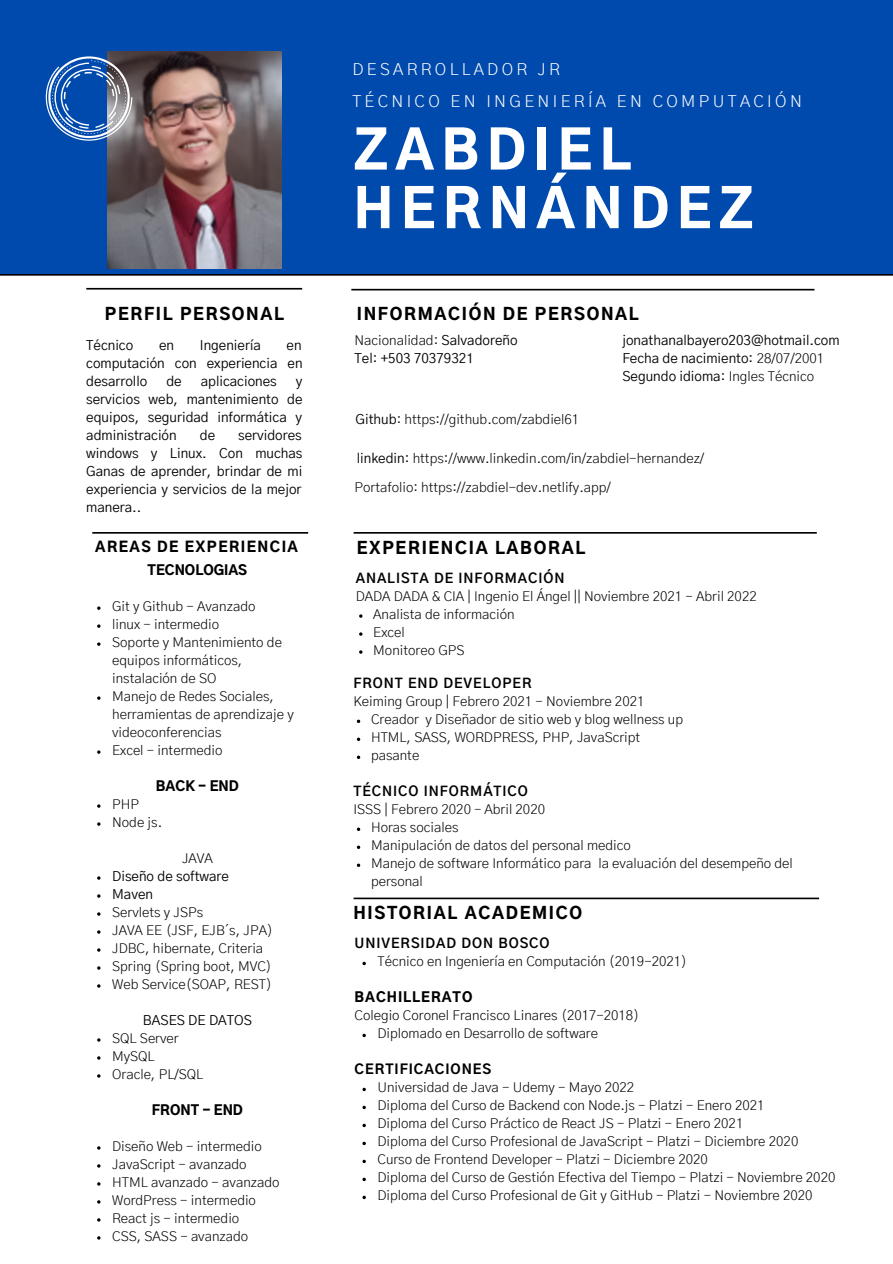
<style>
.page{position:relative;width:893px;height:1264px;background:#fff}
.page>*{position:absolute;margin:0;border:0;box-sizing:border-box;transform-origin:0 0}
.t1{font:900 52.8px/58.7px "Gothic A1";letter-spacing:.14em;color:#fff}
.t2{font:900 16.5px "Gothic A1";letter-spacing:.1em;color:#000}
.t3{font:300 16.5px/31.5px "Gothic A1";letter-spacing:.205em;color:#fff}
.t4{font:900 14.25px "Gothic A1";letter-spacing:.1em;color:#000}
.t5{font:300 13.5px/18px "Gothic A1";color:#000}
.t6{font:13.5px/18px "Gothic A1";color:#000}
.t7{font:700 13.5px "Gothic A1";letter-spacing:.07em;color:#000}
.t8{font:900 13.5px "Gothic A1";color:#000}
.t9{font:800 13.5px "Gothic A1";letter-spacing:.07em;color:#000}
.t10{font:900 13.5px "Gothic A1";letter-spacing:.07em;color:#000}
.s1{font-weight:300}
.s2{font-weight:400}
</style>
<div class="page">
<div style="left:0;top:0;width:892px;height:274px;background:#004aad"></div>
<svg style="left:353px;top:532px;width:463px;height:1px"></svg>
<svg style="left:0;top:274px;width:892px;height:2px;background:#2c2c2c"></svg>
<img style="left:107px;top:51px;width:175px;height:217px">
<svg style="left:86px;top:288px;width:216px;height:1px"></svg>
<svg style="left:92px;top:532px;width:216px;height:1px"></svg>
<svg style="left:353px;top:897px;width:466px;height:2px"></svg>
<svg style="left:46px;top:56px;width:86px;height:85px"></svg>
<svg style="left:357px;top:719px;width:3px;height:4px"></svg>
<svg style="left:357px;top:737px;width:3px;height:4px"></svg>
<svg style="left:357px;top:755px;width:3px;height:4px"></svg>
<svg style="left:357px;top:827px;width:3px;height:4px"></svg>
<svg style="left:357px;top:845px;width:3px;height:4px"></svg>
<svg style="left:357px;top:863px;width:3px;height:4px"></svg>
<svg style="left:362px;top:961px;width:4px;height:4px"></svg>
<svg style="left:362px;top:1033px;width:4px;height:4px"></svg>
<svg style="left:362px;top:1087px;width:4px;height:4px"></svg>
<svg style="left:362px;top:1105px;width:4px;height:4px"></svg>
<svg style="left:362px;top:1123px;width:4px;height:4px"></svg>
<svg style="left:362px;top:1141px;width:4px;height:4px"></svg>
<svg style="left:362px;top:1159px;width:4px;height:4px"></svg>
<svg style="left:362px;top:1177px;width:4px;height:4px"></svg>
<svg style="left:362px;top:1195px;width:4px;height:4px"></svg>
<svg style="left:97px;top:606px;width:3px;height:4px"></svg>
<svg style="left:97px;top:624px;width:3px;height:4px"></svg>
<svg style="left:97px;top:642px;width:3px;height:4px"></svg>
<svg style="left:351px;top:289px;width:463px;height:1px"></svg>
<p class="t3" style="left:352px;top:54px;width:451px">DESARROLLADOR JR<br>TÉCNICO EN INGENIERÍA EN COMPUTACIÓN</p>
<h1 class="t1" style="left:353px;top:124px;width:401px">ZABDIEL<br>HERNÁNDEZ</h1>
<p class="t2" style="left:105px;top:306px;width:181px">PERFIL PERSONAL</p>
<p class="t2" style="left:357px;top:306px;width:283px">INFORMACIÓN DE PERSONAL</p>
<p class="t6" style="left:86px;top:337px;width:48px">Técnico</p>
<p class="t6" style="left:159px;top:337px;width:16px">en</p>
<p class="t6" style="left:200px;top:337px;width:62px">Ingeniería</p>
<p class="t6" style="left:86px;top:337px;width:218px;text-align:justify;text-indent:200px">en computación con experiencia en desarrollo</p>
<p class="t6" style="left:166px;top:373px;width:17px">de</p>
<p class="t6" style="left:201px;top:373px;width:77px">aplicaciones</p>
<p class="t6" style="left:86px;top:373px;width:218px;text-align:justify;text-indent:210px">y servicios web, mantenimiento de equipos, seguridad informática y administración</p>
<p class="t6" style="left:86px;top:427px;width:218px;text-align:justify;text-indent:152px">servidores windows y Linux. Con muchas Ganas de aprender, brindar de mi experiencia y servicios de la mejor manera..</p>
<p class="t6" style="left:200px;top:427px;width:17px">de</p>
<p class="t6" style="left:354px;top:332px;width:164px"><span class="s1">Nacionalidad:</span> Salvadoreño<br>Tel: +503 70379321</p>
<p class="t6" style="left:622px;top:332px;width:218px">jonathanalbayero203@hotmail.com<br>Fecha de nacimiento: <span class="s1">28/07/2001<br></span>Segundo idioma: <span class="s1">Ingles Técnico</span></p>
<p class="t5" style="left:355px;top:411px;width:225px"><span class="s2">Github</span>: https://github.com/zabdiel61</p>
<p class="t5" style="left:357px;top:450px;width:349px"><span class="s2">linkedin:</span> https://www.linkedin.com/in/zabdiel-hernandez/</p>
<p class="t5" style="left:354px;top:479px;width:258px">Portafolio: https://zabdiel-dev.netlify.app/</p>
<p class="t4" style="left:95px;top:540px;width:204px">AREAS DE EXPERIENCIA</p>
<p class="t2" style="left:357px;top:540px;width:230px">EXPERIENCIA LABORAL</p>
<p class="t8" style="left:148px;top:564px;width:101px">TECNOLOGIAS</p>
<p class="t5" style="left:112px;top:598px;width:183px">Git y Github - Avanzado<br>linux - intermedio<br>Soporte y Mantenimiento de equipos informáticos, instalación de SO<br>Manejo de Redes Sociales, herramientas de aprendizaje y videoconferencias<br>Excel - intermedio</p>
<p class="t8" style="left:156px;top:780px;width:84px">BACK - END</p>
<p class="t5" style="left:112px;top:795px;width:52px">PHP<br>Node js.</p>
<p class="t5" style="left:182px;top:849px;width:32px">JAVA</p>
<p class="t6" style="left:112px;top:867px;width:118px">Diseño de software<br>Maven</p>
<p class="t5" style="left:112px;top:903px;width:162px">Servlets y JSPs<br>JAVA EE (JSF, EJB´s, JPA)<br>JDBC, hibernate, Criteria<br>Spring (Spring boot, MVC)<br>Web Service(SOAP, REST)</p>
<p class="t6" style="left:143px;top:1011px;width:110px">BASES DE DATOS</p>
<p class="t5" style="left:112px;top:1029px;width:93px">SQL Server<br>MySQL<br>Oracle, PL/SQL</p>
<p class="t8" style="left:152px;top:1103px;width:93px">FRONT - END</p>
<p class="t5" style="left:112px;top:1137px;width:169px">Diseño Web - intermedio<br>JavaScript - avanzado<br>HTML avanzado - avanzado<br>WordPress - intermedio<br>React js - intermedio<br>CSS, SASS - avanzado</p>
<p class="t7" style="left:356px;top:572px;width:210px">ANALISTA DE INFORMACIÓN</p>
<p class="t5" style="left:356px;top:588px;width:402px">DADA DADA &amp; CIA | Ingenio El Ángel || Noviembre 2021 - Abril 2022</p>
<p class="t5" style="left:373px;top:606px;width:143px">Analista de información<br>Excel<br>Monitoreo GPS</p>
<p class="t7" style="left:353px;top:677px;width:179px">FRONT END DEVELOPER</p>
<p class="t5" style="left:353px;top:693px;width:292px">Keiming Group | Febrero 2021 - Noviembre 2021</p>
<p class="t5" style="left:371px;top:711px;width:313px">Creador y Diseñador de sitio web y blog wellness up<br>HTML, SASS, WORDPRESS, PHP, JavaScript pasante</p>
<p class="t7" style="left:353px;top:785px;width:176px">TÉCNICO INFORMÁTICO</p>
<p class="t5" style="left:353px;top:801px;width:193px">ISSS | Febrero 2020 – Abril 2020</p>
<p class="t5" style="left:371px;top:819px;width:423px">Horas sociales<br>Manipulación de datos del personal medico<br>Manejo de software Informático para la evaluación del desempeño del personal</p>
<p class="t2" style="left:353px;top:906px;width:230px">HISTORIAL ACADEMICO</p>
<p class="t7" style="left:354px;top:937px;width:196px">UNIVERSIDAD DON BOSCO</p>
<p class="t5" style="left:377px;top:953px;width:311px">Técnico en Ingeniería en Computación (2019-2021)</p>
<p class="t10" style="left:354px;top:991px;width:119px">BACHILLERATO</p>
<p class="t5" style="left:354px;top:1007px;width:286px">Colegio Coronel Francisco Linares (2017-2018)</p>
<p class="t9" style="left:354px;top:1063px;width:138px">CERTIFICACIONES</p>
<p class="t5" style="left:377px;top:1025px;width:222px">Diplomado en Desarrollo de software</p>
<p class="t5" style="left:377px;top:1079px;width:459px">Universidad de Java - Udemy - Mayo 2022<br>Diploma del Curso de Backend con Node.js - Platzi - Enero 2021<br>Diploma del Curso Práctico de React JS - Platzi - Enero 2021<br>Diploma del Curso Profesional de JavaScript - Platzi - Diciembre 2020<br>Curso de Frontend Developer - Platzi - Diciembre 2020<br>Diploma del Curso de Gestión Efectiva del Tiempo - Platzi - Noviembre 2020<br>Diploma del Curso Profesional de Git y GitHub - Platzi - Noviembre 2020</p>
</div>
